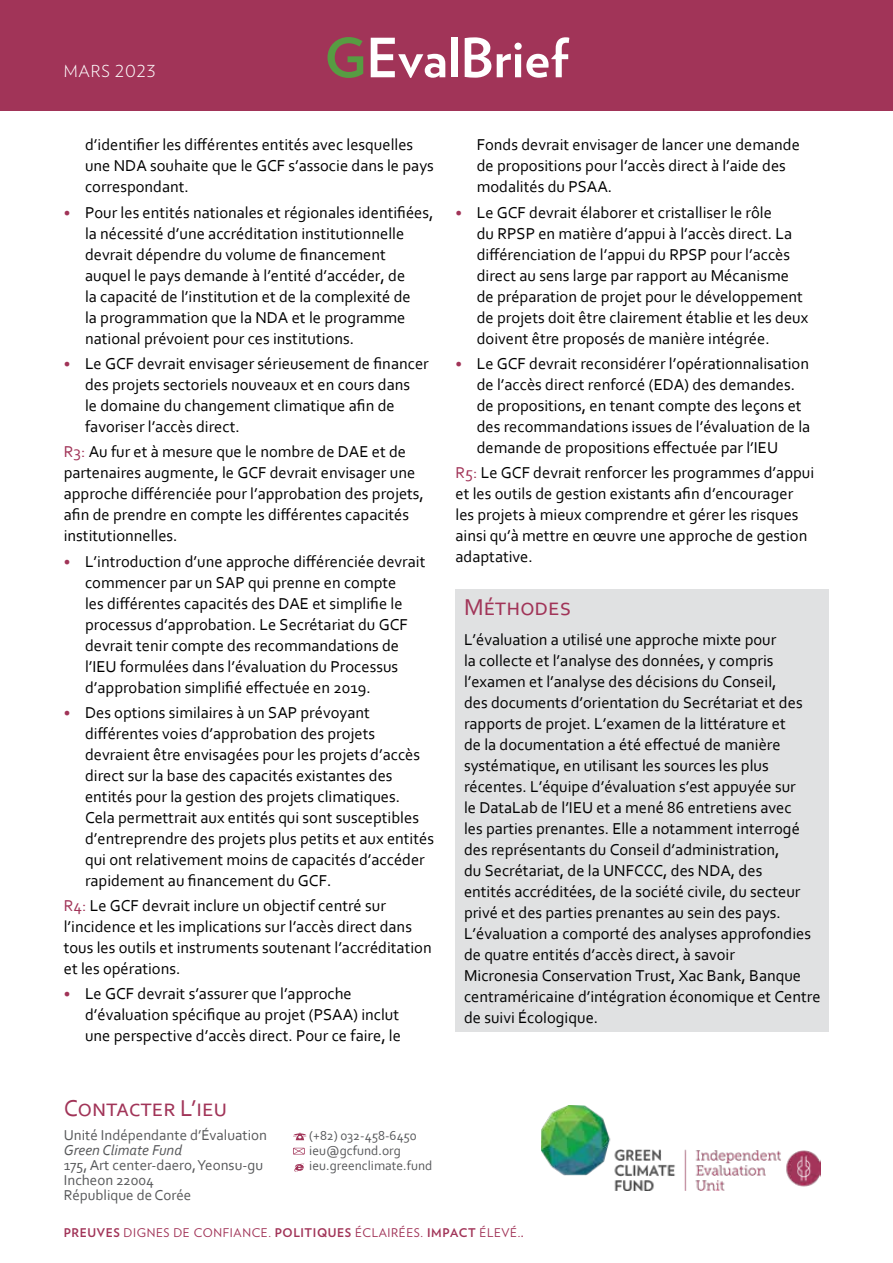
<style>
.page{position:relative;width:893px;height:1263px;background:#fff}
.page>*{position:absolute;margin:0;border:0;box-sizing:border-box;transform-origin:0 0}
.t1{font:700 54px "Verlag";color:#fff}
.t2{font:24px "Corbel";letter-spacing:.04em;color:#a13458}
.t3{font:16.5px/21px "Corbel";color:#000}
.t4{font:300 16.5px "Verlag";letter-spacing:.05em;color:#fff}
.t5{font:15px/15px "Corbel";color:#58595b}
.t6{font:italic 15px "Corbel";color:#58595b}
.t7{font:13.5px/15px "Corbel";color:#58595b}
.t8{font:12px "Verlag";letter-spacing:.05em;color:#a13458}
.s1{color:#579c42}
.s2{font-size:15px;color:#a13458}
.s3{color:#a13458}
.s4{font-weight:700}
</style>
<div class="page">
<div style="left:0;top:0;width:893px;height:111px;background:#a13458"></div>
<img style="left:542px;top:1105px;width:279px;height:86px">
<div style="left:455px;top:589px;width:374px;height:442px;background:#e0e1e2"></div>
<svg style="left:293px;top:1133px;width:13px;height:7px"></svg>
<svg style="left:293px;top:1148px;width:12px;height:6px"></svg>
<svg style="left:294px;top:1163px;width:10px;height:9px"></svg>
<p class="t4" style="left:64px;top:59px;width:93px">MARS 2023</p>
<h1 class="t1" style="left:324px;top:15px;width:245px"><span class="s1">G</span>EvalBrief</h1>
<p class="t3" style="left:85px;top:134px;width:350px">d’identifier les différentes entités avec lesquelles une NDA souhaite que le GCF s’associe dans le pays correspondant.</p>
<p class="t3" style="left:85px;top:201px;width:350px;text-indent:-21px"><span class="s2">•</span> Pour les entités nationales et régionales identifiées, la nécessité d’une accréditation institutionnelle devrait dépendre du volume de financement auquel le pays demande à l’entité d’accéder, de<br>la capacité de l’institution et de la complexité de<br>la programmation que la NDA et le programme national prévoient pour ces institutions.</p>
<p class="t3" style="left:85px;top:353px;width:345px;text-indent:-21px"><span class="s2">•</span> Le GCF devrait envisager sérieusement de financer des projets sectoriels nouveaux et en cours dans<br>le domaine du changement climatique afin de favoriser l’accès direct.</p>
<p class="t3" style="left:64px;top:441px;width:362px"><span class="s3">R3:</span> Au fur et à mesure que le nombre de DAE et de partenaires augmente, le GCF devrait envisager une approche différenciée pour l’approbation des projets, afin de prendre en compte les différentes capacités institutionnelles.</p>
<p class="t3" style="left:85px;top:550px;width:342px;text-indent:-21px"><span class="s2">•</span> L’introduction d’une approche différenciée devrait commencer par un SAP qui prenne en compte<br>les différentes capacités des DAE et simplifie le processus d’approbation. Le Secrétariat du GCF devrait tenir compte des recommandations de l’IEU formulées dans l’évaluation du Processus d’approbation simplifié effectuée en 2019.</p>
<p class="t3" style="left:85px;top:701px;width:351px;text-indent:-21px"><span class="s2">•</span> Des options similaires à un SAP prévoyant différentes voies d’approbation des projets devraient être envisagées pour les projets d’accès direct sur la base des capacités existantes des entités pour la gestion des projets climatiques.<br>Cela permettrait aux entités qui sont susceptibles d’entreprendre des projets plus petits et aux entités qui ont relativement moins de capacités d’accéder rapidement au financement du GCF.</p>
<p class="t3" style="left:64px;top:895px;width:369px"><span class="s3">R4:</span> Le GCF devrait inclure un objectif centré sur l’incidence et les implications sur l’accès direct dans tous les outils et instruments soutenant l’accréditation et les opérations.</p>
<p class="t3" style="left:85px;top:983px;width:317px;text-indent:-21px"><span class="s2">•</span> Le GCF devrait s’assurer que l’approche d’évaluation spécifique au projet (PSAA) inclut une perspective d’accès direct. Pour ce faire, le</p>
<h2 class="t2" style="left:64px;top:1093px;width:165px">Contacter L’ieu</h2>
<p class="t5" style="left:64px;top:1127px;width:205px">Unité Indépendante d’Évaluation</p>
<p class="t6" style="left:64px;top:1140px;width:120px">Green Climate Fund</p>
<p class="t5" style="left:64px;top:1157px;width:201px">175, Art center-daero, Yeonsu-gu<br>Incheon 22004<br>République de Corée</p>
<p class="t7" style="left:309px;top:1127px;width:125px">(+82) 032-458-6450 ieu@gcfund.org ieu.greenclimate.fund</p>
<p class="t3" style="left:477px;top:134px;width:325px">Fonds devrait envisager de lancer une demande de propositions pour l’accès direct à l’aide des modalités du PSAA.</p>
<p class="t3" style="left:477px;top:201px;width:333px;text-indent:-21px"><span class="s2">•</span> Le GCF devrait élaborer et cristalliser le rôle<br>du RPSP en matière d’appui à l’accès direct. La différenciation de l’appui du RPSP pour l’accès direct au sens large par rapport au Mécanisme de préparation de projet pour le développement de projets doit être clairement établie et les deux doivent être proposés de manière intégrée.</p>
<p class="t3" style="left:477px;top:353px;width:335px;text-indent:-21px"><span class="s2">•</span> Le GCF devrait reconsidérer l’opérationnalisation de l’accès direct renforcé (EDA) des demandes. de propositions, en tenant compte des leçons et des recommandations issues de l’évaluation de la demande de propositions effectuée par l’IEU</p>
<p class="t3" style="left:455px;top:462px;width:360px"><span class="s3">R5:</span> Le GCF devrait renforcer les programmes d’appui et les outils de gestion existants afin d’encourager les projets à mieux comprendre et gérer les risques ainsi qu’à mettre en œuvre une approche de gestion adaptative.</p>
<h2 class="t2" style="left:464px;top:592px;width:109px">Méthodes</h2>
<p class="t3" style="left:464px;top:628px;width:358px">L’évaluation a utilisé une approche mixte pour<br>la collecte et l’analyse des données, y compris l’examen et l’analyse des décisions du Conseil,<br>des documents d’orientation du Secrétariat et des rapports de projet. L’examen de la littérature et<br>de la documentation a été effectué de manière systématique, en utilisant les sources les plus récentes. L’équipe d’évaluation s’est appuyée sur<br>le DataLab de l’IEU et a mené 86 entretiens avec<br>les parties prenantes. Elle a notamment interrogé des représentants du Conseil d’administration,<br>du Secrétariat, de la UNFCCC, des NDA, des<br>entités accréditées, de la société civile, du secteur privé et des parties prenantes au sein des pays.<br>L’évaluation a comporté des analyses approfondies de quatre entités d’accès direct, à savoir<br>Micronesia Conservation Trust, Xac Bank, Banque centraméricaine d’intégration économique et Centre de suivi Écologique.</p>
<p class="t8" style="left:64px;top:1224px;width:462px"><span class="s4">PREUVES</span> DIGNES DE CONFIANCE. <span class="s4">POLITIQUES</span> ÉCLAIRÉES. <span class="s4">IMPACT</span> ÉLEVÉ.<span class="s4">.</span></p>
</div>
